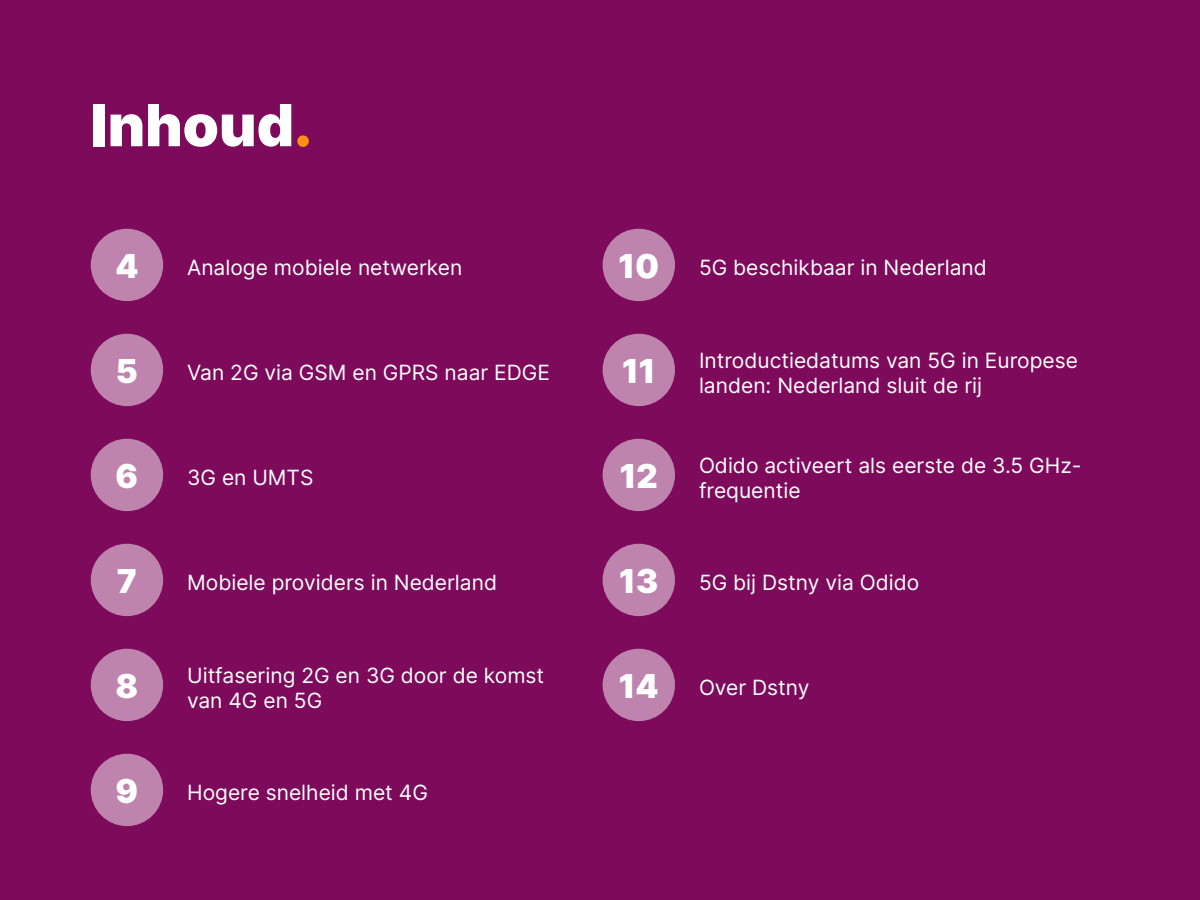
<style>
.page{position:relative;width:1200px;height:900px;background:#fff}
.page>*{position:absolute;margin:0;border:0;box-sizing:border-box;transform-origin:0 0}
.t1{font:900 58.05px "Inter";color:#fff}
.t2{font:900 33px "Inter";color:#fff}
.t3{font:21px/25.2px "Inter";color:#fff}
.s1{color:#ff9015}
.s2{font-weight:900;font-size:33px}
</style>
<div class="page">
<div style="left:1px;top:0;width:1199px;height:899px;background:#7e0a5c"></div>
<div style="left:91px;top:229px;width:72px;height:72px;background:#be84ad;border-radius:50%"></div>
<div style="left:603px;top:229px;width:72px;height:72px;background:#be84ad;border-radius:50%"></div>
<div style="left:91px;top:334px;width:72px;height:72px;background:#be84ad;border-radius:50%"></div>
<div style="left:603px;top:334px;width:72px;height:72px;background:#be84ad;border-radius:50%"></div>
<div style="left:91px;top:439px;width:72px;height:72px;background:#be84ad;border-radius:50%"></div>
<div style="left:603px;top:439px;width:72px;height:72px;background:#be84ad;border-radius:50%"></div>
<div style="left:91px;top:544px;width:72px;height:72px;background:#be84ad;border-radius:50%"></div>
<div style="left:603px;top:544px;width:72px;height:72px;background:#be84ad;border-radius:50%"></div>
<div style="left:91px;top:649px;width:72px;height:72px;background:#be84ad;border-radius:50%"></div>
<div style="left:603px;top:649px;width:72px;height:72px;background:#be84ad;border-radius:50%"></div>
<div style="left:91px;top:754px;width:72px;height:72px;background:#be84ad;border-radius:50%"></div>
<h1 class="t1" style="left:91px;top:83px;width:223px">Inhoud<span class="s1">.</span></h1>
<h2 class="t2" style="left:115px;top:242px;width:25px">4</h2>
<p class="t3" style="left:187px;top:254px;width:277px">Analoge mobiele netwerken</p>
<p class="t3" style="left:618px;top:254px;width:370px"><span class="s2">10</span> 5G beschikbaar in Nederland</p>
<h2 class="t2" style="left:116px;top:347px;width:24px">5</h2>
<p class="t3" style="left:187px;top:359px;width:364px">Van 2G via GSM en GPRS naar EDGE</p>
<h2 class="t2" style="left:622px;top:347px;width:35px">11</h2>
<p class="t3" style="left:699px;top:347px;width:380px">Introductiedatums van 5G in Europese landen: Nederland sluit de rij</p>
<h2 class="t2" style="left:116px;top:452px;width:24px">6</h2>
<p class="t3" style="left:187px;top:464px;width:128px">3G en UMTS</p>
<h2 class="t2" style="left:620px;top:452px;width:40px">12</h2>
<p class="t3" style="left:699px;top:452px;width:384px">Odido activeert als eerste de 3.5 GHz&shy;frequentie</p>
<h2 class="t2" style="left:117px;top:557px;width:22px">7</h2>
<p class="t3" style="left:187px;top:569px;width:311px">Mobiele providers in Nederland</p>
<p class="t3" style="left:619px;top:569px;width:302px"><span class="s2">13</span> 5G bij Dstny via Odido</p>
<h2 class="t2" style="left:116px;top:662px;width:24px">8</h2>
<p class="t3" style="left:187px;top:662px;width:359px">Uitfasering 2G en 3G door de komst van 4G en 5G</p>
<p class="t3" style="left:619px;top:674px;width:192px"><span class="s2">14</span> Over Dstny</p>
<h2 class="t2" style="left:116px;top:767px;width:24px">9</h2>
<p class="t3" style="left:187px;top:779px;width:242px">Hogere snelheid met 4G</p>
</div>
